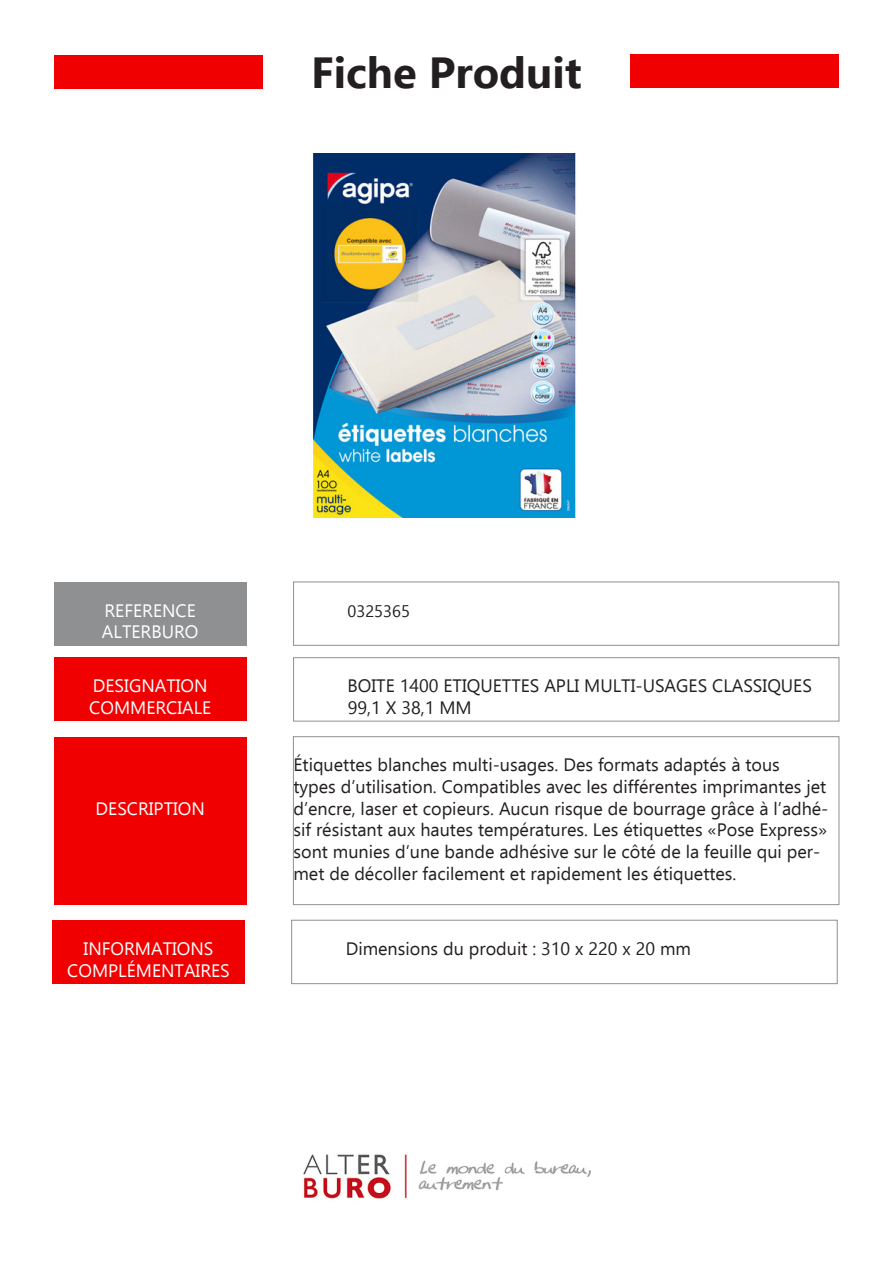
<style>
.page{position:relative;width:893px;height:1263px;background:#fff}
.page>*{position:absolute;margin:0;border:0;box-sizing:border-box;transform-origin:0 0}
.t1{font:700 43.5px "Ebrima";color:#231f20}
.t2{font:18px/21.6px "Ebrima";color:#231f20}
.t3{font:18px "Ebrima";color:#fff}
.t4{font:16.5px "Ebrima";color:#231f20}
</style>
<div class="page">
<img style="left:303px;top:1154px;width:287px;height:45px">
<div style="left:54px;top:582px;width:192px;height:63px;background:#8f9092"></div>
<div style="left:54px;top:658px;width:193px;height:63px;background:#f00000"></div>
<div style="left:52px;top:920px;width:193px;height:64px;background:#f00000"></div>
<div style="left:54px;top:737px;width:193px;height:167px;background:#f00000"></div>
<div style="left:292px;top:920px;width:545px;height:64px;border:1px solid #8f9092"></div>
<div style="left:293px;top:737px;width:546px;height:168px;border:1px solid #8f9092"></div>
<div style="left:55px;top:55px;width:208px;height:34px;background:#f00000"></div>
<div style="left:631px;top:54px;width:208px;height:34px;background:#f00000"></div>
<img style="left:313px;top:153px;width:263px;height:364px">
<p class="t1" style="left:311px;top:39px;width:272px">Fiche Produit</p>
<p class="t3" style="left:104px;top:597px;width:93px">REFERENCE</p>
<p class="t3" style="left:102px;top:618px;width:98px">ALTERBURO</p>
<p class="t4" style="left:348px;top:599px;width:64px">0325365</p>
<p class="t3" style="left:93px;top:673px;width:116px">DESIGNATION</p>
<p class="t3" style="left:89px;top:694px;width:124px">COMMERCIALE</p>
<p class="t2" style="left:348px;top:675px;width:466px">BOITE 1400 ETIQUETTES APLI MULTI-USAGES CLASSIQUES</p>
<p class="t2" style="left:348px;top:696px;width:125px">99,1 X 38,1 MM</p>
<p class="t3" style="left:96px;top:795px;width:111px">DESCRIPTION</p>
<p class="t2" style="left:293px;top:754px;width:536px">Étiquettes blanches multi-usages. Des formats adaptés à tous<br>types d’utilisation. Compatibles avec les différentes imprimantes jet d’encre, laser et copieurs. Aucun risque de bourrage grâce à l’adhé&shy;sif résistant aux hautes températures. Les étiquettes «Pose Express» sont munies d’une bande adhésive sur le côté de la feuille qui per&shy;met de décoller facilement et rapidement les étiquettes.</p>
<p class="t3" style="left:84px;top:935px;width:131px">INFORMATIONS</p>
<p class="t3" style="left:67px;top:957px;width:164px">COMPLÉMENTAIRES</p>
<p class="t2" style="left:346px;top:937px;width:347px">Dimensions du produit : 310 x 220 x 20 mm</p>
</div>
